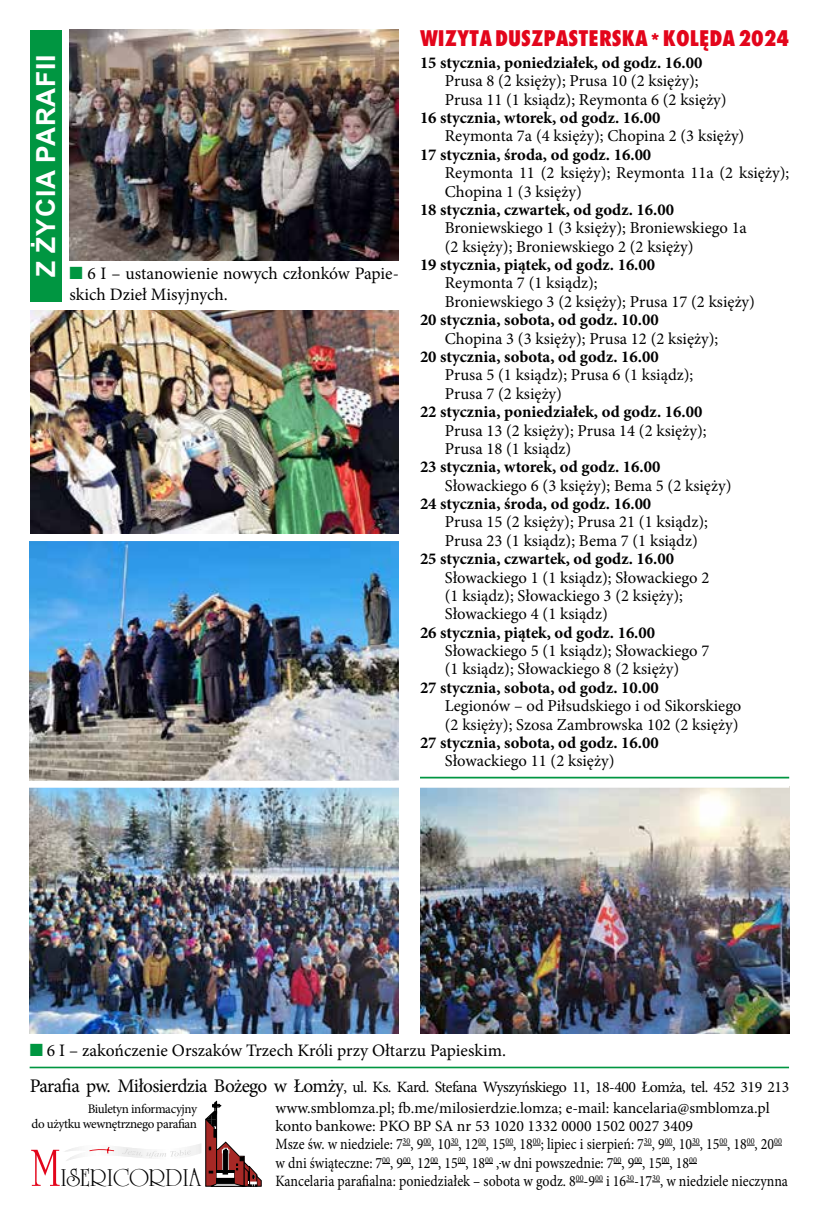
<style>
.page{position:relative;width:819px;height:1216px;background:#fff}
.page>*{position:absolute;margin:0;border:0;box-sizing:border-box;transform-origin:0 0}
.t1{font:700 26.25px "Arial";letter-spacing:.035em;color:#fff}
.t2{font:26.25px "Unicorn";letter-spacing:.005em;color:#000}
.t3{font:800 21px "Fujiyama";color:#e3051b}
.t4{font:17.5px/21px "Minion Pro";color:#000}
.t5{font:16.62px/18.4px "Minion Pro";color:#000}
.t6{font:700 16.62px "Minion Pro";color:#000}
.t7{font:15.75px/18.4px "Minion Pro";color:#000}
.t8{font:15.75px "Minion Pro";letter-spacing:-.03em;color:#000}
.t9{font:13.12px/15.8px "Minion Pro";letter-spacing:-.03em;color:#000;text-align:right}
.s1{font-family:"Dixieland Normal";color:#009641}
.s2{font-size:19.25px}
.s3{font-size:56.18px;color:#e3051b}
</style>
<div class="page">
<svg style="left:65px;top:1101px;width:196px;height:85px"></svg>
<hr style="left:30px;top:1066px;width:759px;height:2px;background:#009641">
<div style="left:30px;top:30px;width:31px;height:271px;background:#009641"></div>
<hr style="left:420px;top:776px;width:369px;height:2px;background:#009641">
<img style="left:69px;top:30px;width:330px;height:230px">
<img style="left:30px;top:310px;width:369px;height:223px">
<img style="left:30px;top:541px;width:369px;height:239px">
<img style="left:30px;top:787px;width:369px;height:246px">
<img style="left:420px;top:787px;width:369px;height:246px">
<h1 class="t1" style="left:27px;top:277px;width:224px;rotate:-90deg">Z życia parafii</h1>
<p class="t4" style="left:69px;top:263px;width:331px"><span class="s1">n</span> 6 I – ustanowienie nowych członków Papie&shy;skich Dzieł Misyjnych.</p>
<p class="t3" style="left:420px;top:24px;width:370px">WIZYTA DUSZPASTERSKA * KOLĘDA 2024</p>
<p class="t6" style="left:420px;top:51px;width:284px">15 stycznia, poniedziałek, od godz. 16.00</p>
<p class="t5" style="left:445px;top:72px;width:283px">Prusa 8 (2 księży); Prusa 10 (2 księży);<br>Prusa 11 (1 ksiądz); Reymonta 6 (2 księży)</p>
<p class="t6" style="left:420px;top:106px;width:242px">16 stycznia, wtorek, od godz. 16.00</p>
<p class="t5" style="left:445px;top:127px;width:301px">Reymonta 7a (4 księży); Chopina 2 (3 księży)</p>
<p class="t6" style="left:420px;top:143px;width:233px">17 stycznia, środa, od godz. 16.00</p>
<p class="t5" style="left:445px;top:164px;width:346px">Reymonta 11 (2 księży); Reymonta 11a (2 księży);<br>Chopina 1 (3 księży)</p>
<p class="t6" style="left:420px;top:198px;width:255px">18 stycznia, czwartek, od godz. 16.00</p>
<p class="t5" style="left:445px;top:219px;width:303px">Broniewskiego 1 (3 księży); Broniewskiego 1a (2 księży); Broniewskiego 2 (2 księży)</p>
<p class="t6" style="left:420px;top:253px;width:237px">19 stycznia, piątek, od godz. 16.00</p>
<p class="t5" style="left:445px;top:274px;width:312px">Reymonta 7 (1 ksiądz);<br>Broniewskiego 3 (2 księży); Prusa 17 (2 księży)</p>
<p class="t6" style="left:420px;top:308px;width:240px">20 stycznia, sobota, od godz. 10.00</p>
<p class="t5" style="left:445px;top:329px;width:275px">Chopina 3 (3 księży); Prusa 12 (2 księży);</p>
<p class="t6" style="left:420px;top:345px;width:240px">20 stycznia, sobota, od godz. 16.00</p>
<p class="t5" style="left:445px;top:366px;width:250px">Prusa 5 (1 ksiądz); Prusa 6 (1 ksiądz);<br>Prusa 7 (2 księży)</p>
<p class="t6" style="left:420px;top:400px;width:284px">22 stycznia, poniedziałek, od godz. 16.00</p>
<p class="t5" style="left:445px;top:421px;width:263px">Prusa 13 (2 księży); Prusa 14 (2 księży);<br>Prusa 18 (1 ksiądz)</p>
<p class="t6" style="left:420px;top:455px;width:242px">23 stycznia, wtorek, od godz. 16.00</p>
<p class="t5" style="left:445px;top:476px;width:288px">Słowackiego 6 (3 księży); Bema 5 (2 księży)</p>
<p class="t6" style="left:420px;top:492px;width:233px">24 stycznia, środa, od godz. 16.00</p>
<p class="t5" style="left:445px;top:513px;width:264px">Prusa 15 (2 księży); Prusa 21 (1 ksiądz);<br>Prusa 23 (1 ksiądz); Bema 7 (1 ksiądz)</p>
<p class="t6" style="left:420px;top:547px;width:255px">25 stycznia, czwartek, od godz. 16.00</p>
<p class="t5" style="left:445px;top:568px;width:266px">Słowackiego 1 (1 ksiądz); Słowackiego 2 (1 ksiądz); Słowackiego 3 (2 księży);<br>Słowackiego 4 (1 ksiądz)</p>
<p class="t6" style="left:420px;top:620px;width:237px">26 stycznia, piątek, od godz. 16.00</p>
<p class="t5" style="left:445px;top:641px;width:266px">Słowackiego 5 (1 ksiądz); Słowackiego 7 (1 ksiądz); Słowackiego 8 (2 księży)</p>
<p class="t6" style="left:420px;top:675px;width:240px">27 stycznia, sobota, od godz. 10.00</p>
<p class="t5" style="left:445px;top:696px;width:298px">Legionów – od Piłsudskiego i od Sikorskiego (2 księży); Szosa Zambrowska 102 (2 księży)</p>
<p class="t6" style="left:420px;top:731px;width:240px">27 stycznia, sobota, od godz. 16.00</p>
<p class="t5" style="left:445px;top:752px;width:171px">Słowackiego 11 (2 księży)</p>
<p class="t4" style="left:30px;top:1039px;width:478px"><span class="s1">n</span> 6 I – zakończenie Orszaków Trzech Króli przy Ołtarzu Papieskim.</p>
<p class="t8" style="left:30px;top:1076px;width:761px"><span class="s2">Parafia pw. Miłosierdzia Bożego w Łomży</span>, ul. Ks. Kard. Stefana Wyszyńskiego 11, 18-400 Łomża, tel. 452 319 213</p>
<p class="t9" style="left:32px;top:1100px;width:167px">Biuletyn informacyjny<br>do użytku wewnętrznego parafian</p>
<h1 class="t2" style="left:30px;top:1162px;width:173px"><span class="s3">M</span>ISERICORDIA</h1>
<p class="t7" style="left:275px;top:1098px;width:514px">www.smblomza.pl; fb.me/milosierdzie.lomza; e-mail: kancelaria@smblomza.pl konto bankowe: PKO BP SA nr 53 1020 1332 0000 1502 0027 3409<br>Msze św. w niedziele: 7<sup>30</sup>, 9<sup>00</sup>, 10<sup>30</sup>, 12<sup>00</sup>, 15<sup>00</sup>, 18<sup>00</sup>; lipiec i sierpień: 7<sup>30</sup>, 9<sup>00</sup>, 10<sup>30</sup>, 15<sup>00</sup>, 18<sup>00</sup>, 20<sup>00 </sup>w dni świąteczne: 7<sup>00</sup>, 9<sup>00</sup>, 12<sup>00</sup>, 15<sup>00</sup>, 18<sup>00</sup> ,w dni powszednie: 7<sup>00</sup>, 9<sup>00</sup>, 15<sup>00</sup>, 18<sup>00<br></sup>Kancelaria parafialna: poniedziałek – sobota w godz. 8<sup>00</sup>-9<sup>00</sup> i 16<sup>30</sup>-17<sup>30</sup>, w niedziele nieczynna</p>
</div>
